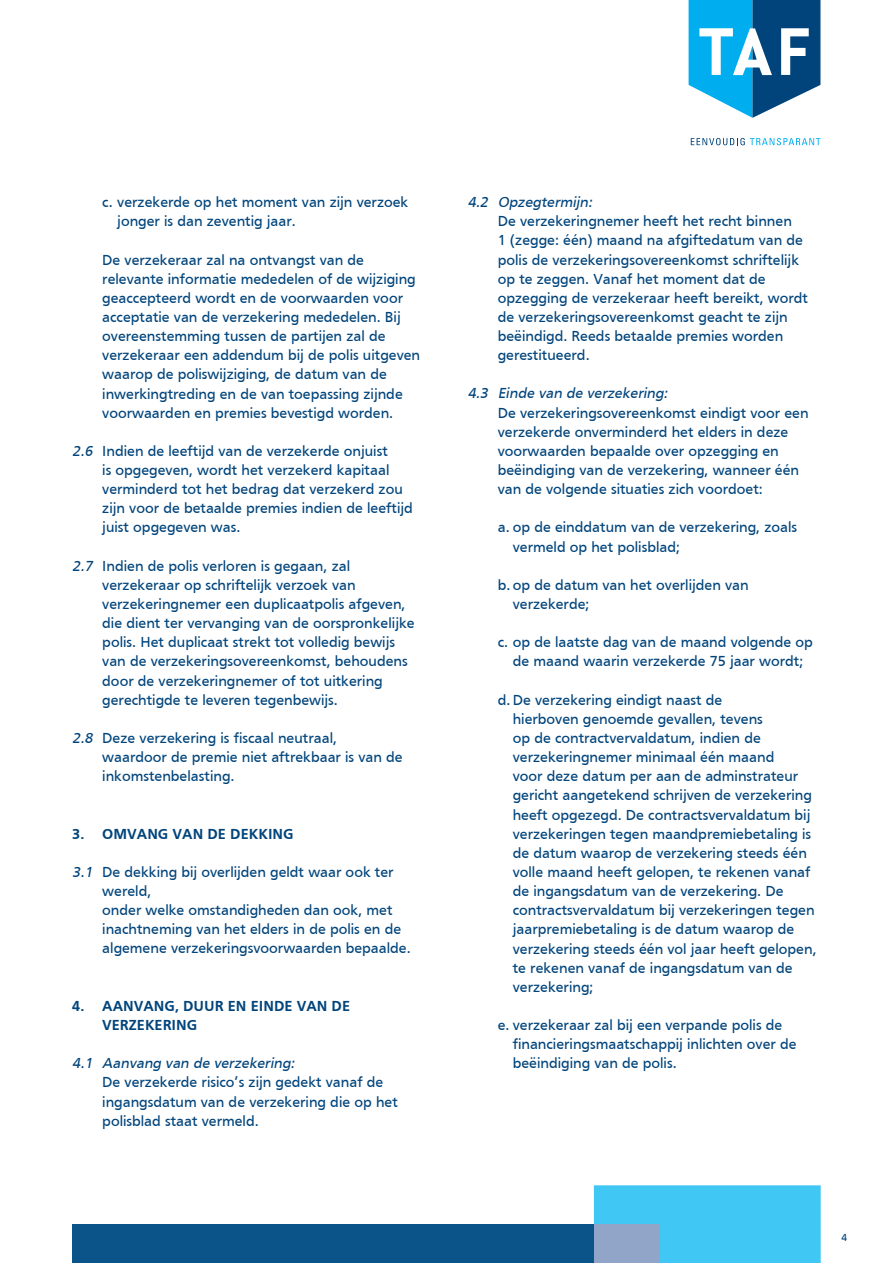
<style>
.page{position:relative;width:893px;height:1263px;background:#fff}
.page>*{position:absolute;margin:0;border:0;box-sizing:border-box;transform-origin:0 0}
.t1{font:15px/19.2px "Frutiger";color:#00447b}
.t2{font:italic 15px "Frutiger";color:#00447b}
.t3{font:700 15px/19.2px "Frutiger";color:#00447b}
.t4{font:10.5px "Frutiger";color:#00447b}
.s1{font-style:italic}
</style>
<div class="page">
<svg style="left:691px;top:138px;width:129px;height:7px"></svg>
<svg style="left:689px;top:0;width:131px;height:118px"></svg>
<div style="left:72px;top:1225px;width:522px;height:38px;background:#0a548a"></div>
<div style="left:594px;top:1185px;width:227px;height:78px;background:#40c7f4"></div>
<div style="left:594px;top:1225px;width:65px;height:38px;background:#90a5c7"></div>
<p class="t1" style="left:117px;top:192px;width:293px;text-indent:-15px">c. verzekerde op het moment van zijn verzoek jonger is dan zeventig jaar.</p>
<p class="t1" style="left:102px;top:250px;width:319px">De verzekeraar zal na ontvangst van de relevante informatie mededelen of de wijziging geaccepteerd wordt en de voorwaarden voor acceptatie van de verzekering mededelen. Bij overeenstemming tussen de partijen zal de verzekeraar een addendum bij de polis uitgeven waarop de poliswijziging, de datum van de inwerkingtreding en de van toepassing zijnde voorwaarden en premies bevestigd worden.</p>
<p class="t1" style="left:102px;top:441px;width:312px;text-indent:-30px"><span class="s1">2.6</span> Indien de leeftijd van de verzekerde onjuist<br>is opgegeven, wordt het verzekerd kapitaal verminderd tot het bedrag dat verzekerd zou zijn voor de betaalde premies indien de leeftijd juist opgegeven was.</p>
<p class="t1" style="left:102px;top:556px;width:314px;text-indent:-30px"><span class="s1">2.7</span> Indien de polis verloren is gegaan, zal verzekeraar op schriftelijk verzoek van verzekeringnemer een duplicaatpolis afgeven, die dient ter vervanging van de oorspronkelijke polis. Het duplicaat strekt tot volledig bewijs van de verzekeringsovereenkomst, behoudens door de verzekeringnemer of tot uitkering gerechtigde te leveren tegenbewijs.</p>
<p class="t1" style="left:102px;top:728px;width:302px;text-indent:-30px"><span class="s1">2.8</span> Deze verzekering is fiscaal neutraal, waardoor de premie niet aftrekbaar is van de inkomstenbelasting.</p>
<p class="t3" style="left:72px;top:824px;width:223px">3. OMVANG VAN DE DEKKING</p>
<p class="t1" style="left:102px;top:862px;width:310px;text-indent:-30px"><span class="s1">3.1</span> De dekking bij overlijden geldt waar ook ter wereld,<br>onder welke omstandigheden dan ook, met inacht neming van het elders in de polis en de algemene verzekeringsvoorwaarden bepaalde.</p>
<p class="t3" style="left:102px;top:996px;width:249px;text-indent:-30px">4. AANVANG, DUUR EN EINDE VAN DE<br>VERZEKERING</p>
<p class="t2" style="left:72px;top:1055px;width:227px">4.1 Aanvang van de verzekering:</p>
<p class="t1" style="left:102px;top:1072px;width:297px">De verzekerde risico’s zijn gedekt vanaf de ingangsdatum van de verzekering die op het polisblad staat vermeld.</p>
<p class="t2" style="left:468px;top:194px;width:129px">4.2 Opzegtermijn:</p>
<p class="t1" style="left:498px;top:211px;width:312px">De verzekeringnemer heeft het recht binnen<br>1 (zegge: één) maand na afgiftedatum van de polis de verzekeringsovereenkomst schriftelijk op te zeggen. Vanaf het moment dat de opzegging de verzekeraar heeft bereikt, wordt de verzekeringsovereenkomst geacht te zijn beëindigd. Reeds betaalde premies worden gerestitueerd.</p>
<p class="t2" style="left:468px;top:385px;width:204px">4.3 Einde van de verzekering:</p>
<p class="t1" style="left:498px;top:403px;width:312px">De verzekeringsovereenkomst eindigt voor een verzekerde onverminderd het elders in deze voorwaarden bepaalde over opzegging en beëindiging van de verzekering, wanneer één van de volgende situaties zich voordoet:</p>
<p class="t1" style="left:513px;top:518px;width:286px;text-indent:-15px">a. op de einddatum van de verzekering, zoals vermeld op het polisblad;</p>
<p class="t1" style="left:513px;top:575px;width:237px;text-indent:-15px">b. op de datum van het overlijden van verzekerde;</p>
<p class="t1" style="left:498px;top:632px;width:317px;text-align:center">c. op de laatste dag van de maand volgende op de maand waarin verzekerde 75 jaar wordt;</p>
<p class="t1" style="left:513px;top:690px;width:305px;text-indent:-15px">d. De verzekering eindigt naast de<br>hierboven genoemde gevallen, tevens<br>op de contractvervaldatum, indien de verzekeringnemer minimaal één maand<br>voor deze datum per aan de adminstrateur gericht aangetekend schrijven de verzekering heeft opgezegd. De contractsvervaldatum bij verzekeringen tegen maandpremiebetaling is de datum waarop de verzekering steeds één volle maand heeft gelopen, te rekenen vanaf de ingangsdatum van de verzekering. De contractsvervaldatum bij verzekeringen tegen jaarpremiebetaling is de datum waarop de verzekering steeds één vol jaar heeft gelopen, te rekenen vanaf de ingangsdatum van de verzekering;</p>
<p class="t1" style="left:513px;top:1015px;width:285px;text-indent:-15px">e. verzekeraar zal bij een verpande polis de financieringsmaatschappij inlichten over de beëindiging van de polis.</p>
<p class="t4" style="left:842px;top:1232px;width:7px">4</p>
</div>
